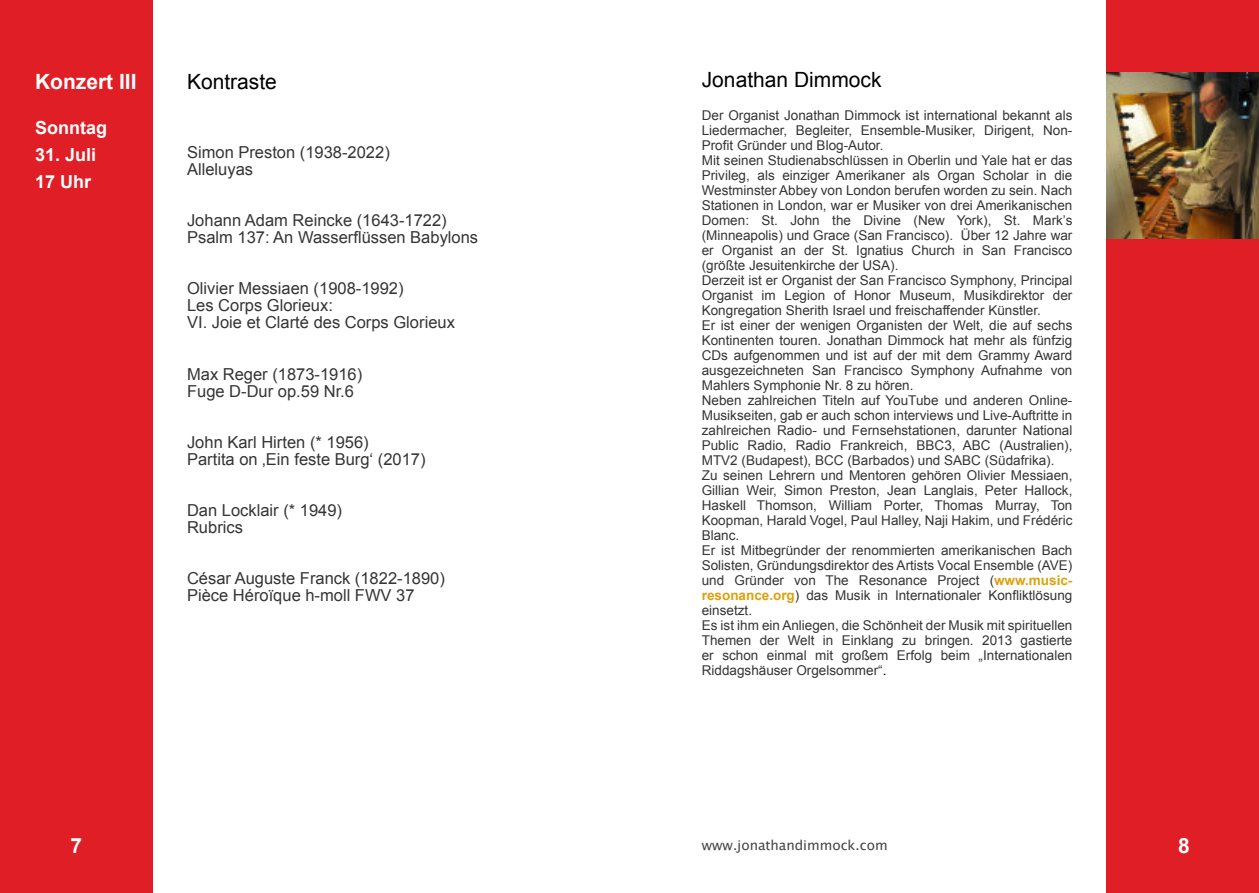
<style>
.page{position:relative;width:1259px;height:893px;background:#fff}
.page>*{position:absolute;margin:0;border:0;box-sizing:border-box;transform-origin:0 0}
.t1{font:21px "Arial";color:#000}
.t2{font:700 21px "Arial";color:#fff}
.t3{font:700 18px/27px "Arial";color:#fff}
.t4{font:16.5px/17.1px "Arial";color:#353535}
.t5{font:13.5px/15px "Arial";color:#353535}
.t6{font:13.5px "Lucida Grande";color:#454545}
.s1{font-weight:700;color:#dca10d}
.s2{color:#000}
</style>
<div class="page">
<div style="left:0;top:0;width:153px;height:893px;background:#e01e25"></div>
<div style="left:1106px;top:0;width:153px;height:893px;background:#e01e25"></div>
<img style="left:1106px;top:72px;width:153px;height:166px">
<h1 class="t2" style="left:35px;top:74px;width:103px">Konzert III</h1>
<h2 class="t3" style="left:35px;top:116px;width:73px">Sonntag</h2>
<h2 class="t3" style="left:35px;top:143px;width:63px">31. Juli<br>17 Uhr</h2>
<h1 class="t1" style="left:187px;top:74px;width:91px">Kontraste</h1>
<p class="t4" style="left:187px;top:145px;width:204px">Simon Preston (1938-2022)<br>Alleluyas</p>
<p class="t4" style="left:187px;top:213px;width:293px">Johann Adam Reincke (1643-1722)<br>Psalm 137: An Wasserflüssen Babylons</p>
<p class="t4" style="left:187px;top:281px;width:269px">Olivier Messiaen (1908-1992)<br>Les Corps Glorieux:<br>VI. Joie et Clarté des Corps Glorieux</p>
<p class="t4" style="left:187px;top:367px;width:177px">Max Reger (1873-1916)<br>Fuge D-Dur op.59 Nr.6</p>
<p class="t4" style="left:187px;top:435px;width:240px">John Karl Hirten (* 1956)<br>Partita on ‚Ein feste Burg‘ (2017)</p>
<p class="t4" style="left:187px;top:503px;width:157px">Dan Locklair (* 1949)<br>Rubrics</p>
<p class="t4" style="left:187px;top:571px;width:259px">César Auguste Franck (1822-1890)<br>Pièce Héroïque h-moll FWV 37</p>
<h1 class="t1" style="left:702px;top:72px;width:181px">Jonathan Dimmock</h1>
<p class="t5" style="left:702px;top:109px;width:372px">Der Organist Jonathan Dimmock ist international bekannt als Liedermacher, Begleiter, Ensemble-Musiker, Dirigent, Non-Profit Gründer und Blog-Autor.<br>Mit seinen Studienabschlüssen in Oberlin und Yale hat er das Privileg, als einziger Amerikaner als Organ Scholar in die Westminster Abbey von London berufen worden zu sein. Nach Stationen in London, war er Musiker von drei Amerikanischen Domen: St. John the Divine (New York), St. Mark’s (Minneapolis) und Grace (San Francisco). Über 12 Jahre war er Organist an der St. Ignatius Church in San Francisco (größte Jesuitenkirche der USA).<br>Derzeit ist er Organist der San Francisco Symphony, Principal Organist im Legion of Honor Museum, Musikdirektor der Kongregation Sherith Israel und freischaffender Künstler.<br>Er ist einer der wenigen Organisten der Welt, die auf sechs Kontinenten touren. Jonathan Dimmock hat mehr als fünfzig CDs aufgenommen und ist auf der mit dem Grammy Award ausgezeichneten San Francisco Symphony Aufnahme von Mahlers Symphonie Nr. 8 zu hören.<br>Neben zahlreichen Titeln auf YouTube und anderen Online-Musikseiten, gab er auch schon interviews und Live-Auftritte in zahlreichen Radio- und Fernsehstationen, darunter National Public Radio, Radio Frankreich, BBC3, ABC (Australien), MTV2 (Budapest), BCC (Barbados) und SABC (Südafrika).<br>Zu seinen Lehrern und Mentoren gehören Olivier Messiaen, Gillian Weir, Simon Preston, Jean Langlais, Peter Hallock, Haskell Thomson, William Porter, Thomas Murray, Ton Koopman, Harald Vogel, Paul Halley, Naji Hakim, und Frédéric Blanc.<br>Er ist Mitbegründer der renommierten amerikanischen Bach Solisten, Gründungsdirektor des Artists Vocal Ensemble (AVE) und Gründer von The Resonance Project (<span class="s1">www.music&shy;resonance.org</span>) das Musik in Internationaler Konfliktlösung einsetzt.<br>Es ist ihm ein Anliegen, die Schönheit der Musik mit spirituellen Themen der Welt in Einklang zu bringen. 2013 gastierte er schon einmal mit großem Erfolg beim „Internationalen Riddagshäuser Orgelsommer“<span class="s2">.</span></p>
<h1 class="t2" style="left:71px;top:838px;width:13px">7</h1>
<h1 class="t2" style="left:1178px;top:838px;width:13px">8</h1>
<p class="t6" style="left:702px;top:840px;width:187px">www.jonathandimmock.com</p>
</div>
